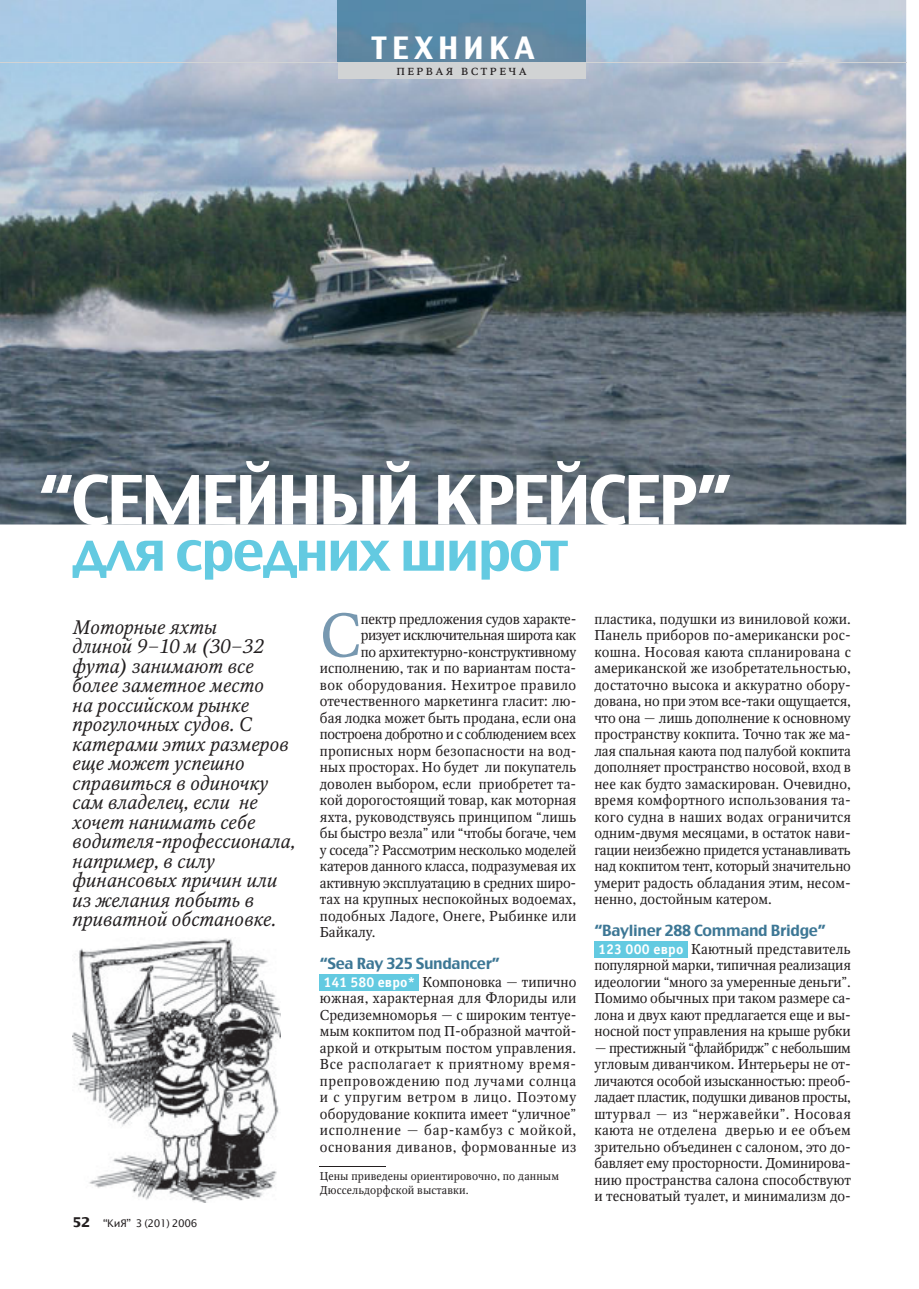
<style>
.page{position:relative;width:919px;height:1289px;background:#fff}
.page>*{position:absolute;margin:0;border:0;box-sizing:border-box;transform-origin:0 0}
.t1{font:66px "Rostislav";letter-spacing:-.045em;color:#fff}
.t2{font:61.35px "Octava C";color:#7798b0}
.t3{font:52.5px "Rostislav";letter-spacing:-.035em;color:#63cae1}
.t4{font:30px "Rostislav";letter-spacing:.175em;color:#fff}
.t5{font:italic 19.5px/19.5px "Octava C";color:#231f20}
.t6{font:15px "Rostislav";letter-spacing:-.025em;color:#3d7795}
.t7{font:14.25px/16.5px "Octava C";letter-spacing:-.005em;color:#231f20;text-align:justify}
.t8{font:14.25px "Octava C";letter-spacing:-.025em;color:#231f20}
.t9{font:14.25px "Octava C";letter-spacing:.025em;color:#231f20}
.t10{font:14.25px "Octava C";letter-spacing:.015em;color:#231f20}
.t11{font:14.25px "Octava C";letter-spacing:-.03em;color:#231f20}
.t12{font:13.5px "Octava SCC";letter-spacing:.175em;color:#231f20}
.t13{font:11.25px/13.5px "Octava C";letter-spacing:.01em;color:#231f20}
.t14{font:10.5px "Office Type Sans";letter-spacing:-.03em;color:#231f20}
.s1{font-weight:700;font-size:13.5px}
.s2{font-family:"Officina Sans C";font-weight:700;color:#fff}
</style>
<div class="page">
<img style="left:0;top:0;width:906px;height:524px">
<div style="left:338px;top:62px;width:247px;height:17px;background:#d1d3d4"></div>
<img style="left:338px;top:0;width:247px;height:62px">
<div style="left:320px;top:974px;width:99px;height:16px;background:#63cae1"></div>
<div style="left:594px;top:941px;width:93px;height:16px;background:#63cae1"></div>
<hr style="left:320px;top:1165px;width:66px;height:1px;background:#231f20">
<img style="left:72px;top:938px;width:208px;height:264px">
<hr style="left:0;top:62px;width:906px;height:1px;background:#d1d3d4">
<h3 class="t4" style="left:371px;top:38px;width:165px">ТЕХНИКА</h3>
<p class="t12" style="left:396px;top:62px;width:132px">первая встреча</p>
<h1 class="t1" style="left:39px;top:477px;width:695px">“СЕМЕЙНЫЙ КРЕЙСЕР”</h1>
<h3 class="t3" style="left:72px;top:533px;width:497px">для средних широт</h3>
<p class="t5" style="left:72px;top:619px;width:224px">Моторные яхты<br>длиной 9–10 м (30–32 фута) занимают все более заметное место<br>на российском рынке прогулочных судов. С катерами этих размеров еще может успешно справиться в одиночку сам владелец, если не хочет нанимать себе водителя-профессионала, например, в силу финансовых причин или из желания побыть в приватной обстановке.</p>
<p class="t14" style="left:72px;top:1219px;width:127px"><span class="s1">52</span> “КиЯ” 3 (201) 2006</p>
<h2 class="t2" style="left:320px;top:613px;width:42px">С</h2>
<p class="t7" style="left:361px;top:612px;width:217px">пектр предложения судов характе-</p>
<p class="t11" style="left:361px;top:630px;width:217px">ризует исключительная широта как</p>
<p class="t7" style="left:361px;top:645px;width:217px">по архитектурно-конструктивному</p>
<p class="t7" style="left:320px;top:661px;width:258px">исполнению, так и по вариантам поста-</p>
<p class="t9" style="left:320px;top:679px;width:258px">вок оборудования. Нехитрое правило</p>
<p class="t7" style="left:320px;top:694px;width:258px">отечественного маркетинга гласит: лю-</p>
<p class="t7" style="left:320px;top:711px;width:258px">бая лодка может быть продана, если она</p>
<p class="t8" style="left:320px;top:729px;width:258px">построена добротно и с соблюдением всех</p>
<p class="t10" style="left:320px;top:745px;width:258px">прописных норм безопасности на вод-</p>
<p class="t7" style="left:320px;top:760px;width:258px">ных просторах. Но будет ли покупатель</p>
<p class="t7" style="left:320px;top:777px;width:258px">доволен выбором, если приобретет та-</p>
<p class="t7" style="left:320px;top:793px;width:258px">кой дорогостоящий товар, как моторная</p>
<p class="t7" style="left:320px;top:810px;width:258px">яхта, руководствуясь принципом “лишь</p>
<p class="t7" style="left:320px;top:826px;width:258px">бы быстро везла” или “чтобы богаче, чем</p>
<p class="t7" style="left:320px;top:843px;width:258px">у соседа”? Рассмотрим несколько моделей</p>
<p class="t7" style="left:320px;top:859px;width:258px">катеров данного класса, подразумевая их</p>
<p class="t7" style="left:320px;top:876px;width:258px">активную эксплуатацию в средних широ-</p>
<p class="t7" style="left:320px;top:892px;width:258px">тах на крупных неспокойных водоемах,</p>
<p class="t7" style="left:320px;top:909px;width:258px">подобных Ладоге, Онеге, Рыбинке или</p>
<p class="t7" style="left:320px;top:925px;width:57px">Байкалу.</p>
<p class="t6" style="left:320px;top:958px;width:181px">“Sea Ray 325 Sundancer”</p>
<p class="t7" style="left:320px;top:975px;width:258px"><span class="s2">141 580 евро*</span> Компоновка — типично южная, характерная для Флориды или Средиземноморья — с широким тентуе&shy;мым кокпитом под П-образной мачтой&shy;аркой и открытым постом управления.<br>Все располагает к приятному время&shy;препровождению под лучами солнца и с упругим ветром в лицо. Поэтому оборудование кокпита имеет “уличное” исполнение — бар-камбуз с мойкой, основания диванов, формованные из</p>
<p class="t13" style="left:320px;top:1170px;width:240px">Цены приведены ориентировочно, по данным<br>Дюссельдорфской выставки.</p>
<p class="t7" style="left:594px;top:612px;width:258px">пластика, подушки из виниловой кожи.<br>Панель приборов по-американски рос&shy;кошна. Носовая каюта спланирована с американской же изобретательностью, достаточно высока и аккуратно обору&shy;дована, но при этом все-таки ощущается, что она — лишь дополнение к основному пространству кокпита. Точно так же ма&shy;лая спальная каюта под палубой кокпита дополняет пространство носовой, вход в нее как будто замаскирован. Очевидно, время комфортного использования та&shy;кого судна в наших водах ограничится одним-двумя месяцами, в остаток нави&shy;гации неизбежно придется устанавливать над кокпитом тент, который значительно умерит радость обладания этим, несом&shy;ненно, достойным катером.</p>
<p class="t6" style="left:594px;top:925px;width:233px">“Bayliner 288 Command Bridge”</p>
<p class="t7" style="left:594px;top:942px;width:258px"><span class="s2">123 000 евро</span> Каютный представитель популярной марки, типичная реализация идеологии “много за умеренные деньги”.<br>Помимо обычных при таком размере са&shy;лона и двух кают предлагается еще и вы&shy;носной пост управления на крыше рубки</p>
<p class="t7" style="left:594px;top:1041px;width:258px">— престижный “флайбридж” с небольшим угловым диванчиком. Интерьеры не от&shy;личаются особой изысканностью: преоб&shy;ладает пластик, подушки диванов просты, штурвал — из “нержавейки”. Носовая каюта не отделена дверью и ее объем зрительно объединен с салоном, это до&shy;бавляет ему просторности. Доминирова&shy;нию пространства салона способ ствуют и тесноватый туалет, и минимализм до-</p>
</div>
